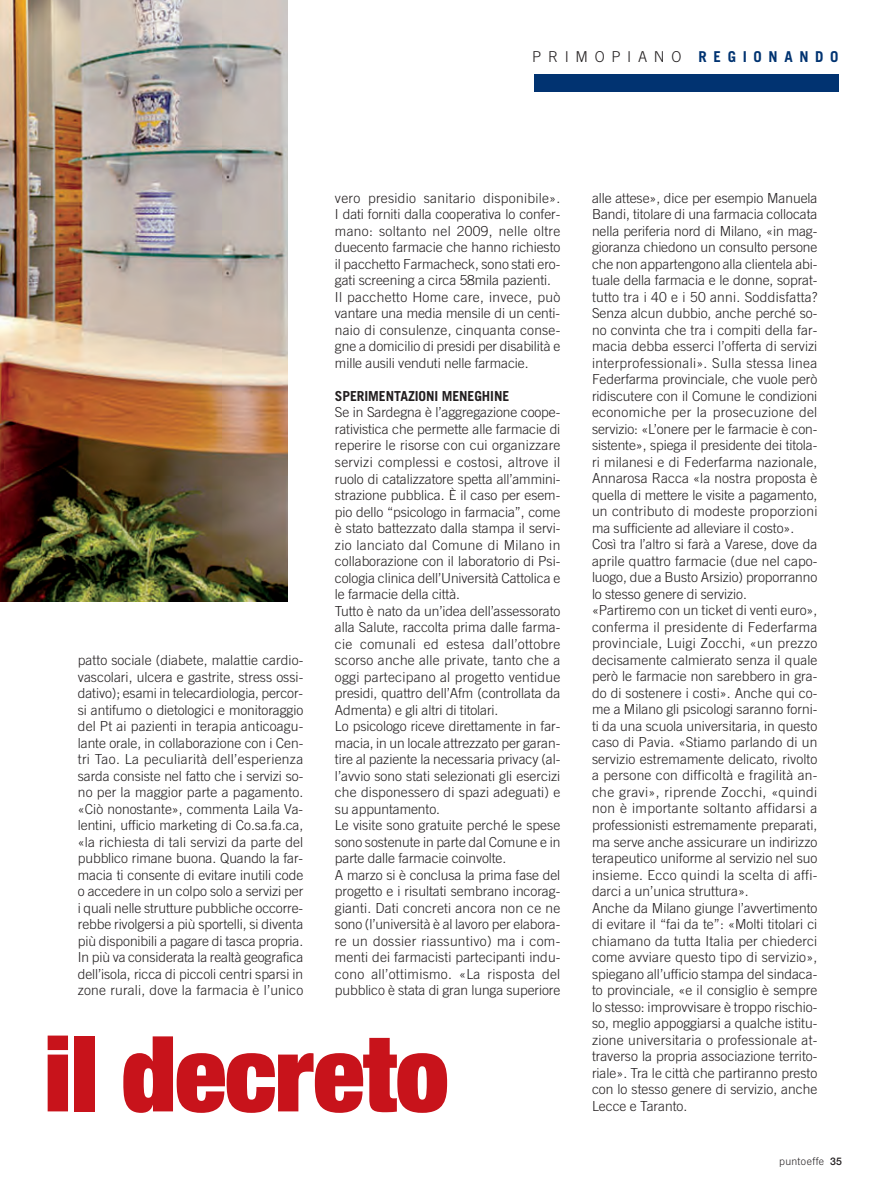
<style>
.page{position:relative;width:893px;height:1191px;background:#fff}
.page>*{position:absolute;margin:0;border:0;box-sizing:border-box;transform-origin:0 0}
.t1{font:900 expanded 105px "Helvetica Neue";letter-spacing:-.005em;color:#c8131b}
.t2{font:300 15px "Trade Gothic";letter-spacing:.445em;color:#231f20}
.t3{font:300 13.8px/16.5px "Trade Gothic";color:#231f20}
.t4{font:700 13.8px "Trade Gothic";letter-spacing:-.005em;color:#231f20}
.t5{font:300 10.5px "Trade Gothic";letter-spacing:.03em;color:#231f20}
.s1{font-weight:700;color:#013371}
.s2{font-family:"Helvetica Neue";font-weight:500}
</style>
<div class="page">
<svg style="left:0;top:0;width:839px;height:602px"></svg>
<p class="t2" style="left:532px;top:51px;width:308px">PRIMOPIANO <span class="s1">REGIONANDO</span></p>
<p class="t3" style="left:335px;top:191px;width:227px">vero presidio sanitario disponibile».<br>I dati forniti dalla cooperativa lo confer&shy;mano: soltanto nel 2009, nelle oltre duecento farmacie che hanno richiesto il pacchetto Farmacheck, sono stati ero&shy;gati screening a circa 58mila pazienti.<br>Il pacchetto Home care, invece, può vantare una media mensile di un centi&shy;naio di consulenze, cinquanta conse&shy;gne a domicilio di presidi per disabilità e mille ausili venduti nelle farmacie.</p>
<p class="t4" style="left:335px;top:391px;width:176px">SPERIMENTAZIONI MENEGHINE</p>
<p class="t3" style="left:335px;top:405px;width:227px">Se in Sardegna è l’aggregazione coope&shy;rativistica che permette alle farmacie di reperire le risorse con cui organizzare servizi complessi e costosi, altrove il ruolo di catalizzatore spetta all’ammini&shy;strazione pubblica. È il caso per esem&shy;pio dello “psicologo in farmacia”, come è stato battezzato dalla stampa il servi&shy;zio lanciato dal Comune di Milano in collaborazione con il laboratorio di Psi&shy;cologia clinica dell’Università Cattolica e le farmacie della città.<br>Tutto è nato da un’idea dell’assessorato alla Salute, raccolta prima dalle farma&shy;cie comunali ed estesa dall’ottobre scorso anche alle private, tanto che a oggi partecipano al progetto ventidue presidi, quattro dell’Afm (controllata da Admenta) e gli altri di titolari.<br>Lo psicologo riceve direttamente in far&shy;macia, in un locale attrezzato per garan&shy;tire al paziente la necessaria privacy (al&shy;l’avvio sono stati selezionati gli esercizi che disponessero di spazi adeguati) e su appuntamento.<br>Le visite sono gratuite perché le spese sono sostenute in parte dal Comune e in parte dalle farmacie coinvolte.<br>A marzo si è conclusa la prima fase del progetto e i risultati sembrano incorag&shy;gianti. Dati concreti ancora non ce ne sono (l’università è al lavoro per elabora&shy;re un dossier riassuntivo) ma i com&shy;menti dei farmacisti partecipanti indu&shy;cono all’ottimismo. «La risposta del pubblico è stata di gran lunga superiore</p>
<p class="t3" style="left:78px;top:653px;width:227px;text-align:justify">patto sociale (diabete, malattie cardio&shy;vascolari, ulcera e gastrite, stress ossi&shy;dativo); esami in telecardiologia, percor&shy;si antifumo o dietologici e monitoraggio del Pt ai pazienti in terapia anticoagu&shy;lante orale, in collaborazione con i Cen&shy;tri Tao. La peculiarità dell’esperienza sarda consiste nel fatto che i servizi so&shy;no per la maggior parte a pagamento. «Ciò nonostante», commenta Laila Va&shy;lentini, ufficio marketing di Co.sa.fa.ca, «la richiesta di tali servizi da parte del pubblico rimane buona. Quando la far&shy;macia ti consente di evitare inutili code o accedere in un colpo solo a servizi per i quali nelle strutture pubbliche occorre&shy;rebbe rivolgersi a più sportelli, si diventa più disponibili a pagare di tasca propria.<br>In più va considerata la realtà geografica dell’isola, ricca di piccoli centri sparsi in zone rurali, dove la farmacia è l’unico</p>
<h1 class="t1" style="left:44px;top:1036px;width:406px">il decreto</h1>
<p class="t3" style="left:592px;top:191px;width:227px">alle attese», dice per esempio Manuela Bandi, titolare di una farmacia collocata nella periferia nord di Milano, «in mag&shy;gioranza chiedono un consulto persone che non appartengono alla clientela abi&shy;tuale della farmacia e le donne, soprat&shy;tutto tra i 40 e i 50 anni. Soddisfatta?<br>Senza alcun dubbio, anche perché so&shy;no convinta che tra i compiti della far&shy;macia debba esserci l’offerta di servizi interprofessionali». Sulla stessa linea Federfarma provinciale, che vuole però ridiscutere con il Comune le condizioni economiche per la prosecuzione del servizio: «L’onere per le farmacie è con&shy;sistente», spiega il presidente dei titola&shy;ri milanesi e di Federfarma nazionale, Annarosa Racca «la nostra proposta è quella di mettere le visite a pagamento, un contributo di modeste proporzioni ma sufficiente ad alleviare il costo».<br>Così tra l’altro si farà a Varese, dove da aprile quattro farmacie (due nel capo&shy;luogo, due a Busto Arsizio) proporranno lo stesso genere di servizio.<br>«Partiremo con un ticket di venti euro», conferma il presidente di Federfarma provinciale, Luigi Zocchi, «un prezzo decisamente calmierato senza il quale però le farmacie non sarebbero in gra&shy;do di sostenere i costi». Anche qui co&shy;me a Milano gli psicologi saranno forni&shy;ti da una scuola universitaria, in questo caso di Pavia. «Stiamo parlando di un servizio estremamente delicato, rivolto a persone con difficoltà e fragilità an&shy;che gravi», riprende Zocchi, «quindi non è importante soltanto affidarsi a professionisti estremamente preparati, ma serve anche assicurare un indirizzo terapeutico uniforme al servizio nel suo insieme. Ecco quindi la scelta di affi&shy;darci a un’unica struttura».<br>Anche da Milano giunge l’avvertimento di evitare il “fai da te”: «Molti titolari ci chiamano da tutta Italia per chiederci come avviare questo tipo di servizio», spiegano all’ufficio stampa del sindaca&shy;to provinciale, «e il consiglio è sempre lo stesso: improvvisare è troppo rischio&shy;so, meglio appoggiarsi a qualche istitu&shy;zione universitaria o professionale at&shy;traverso la propria associazione territo&shy;riale». Tra le città che partiranno presto con lo stesso genere di servizio, anche Lecce e Taranto.</p>
<p class="t5" style="left:779px;top:1157px;width:64px">puntoeffe <span class="s2">35</span></p>
</div>
